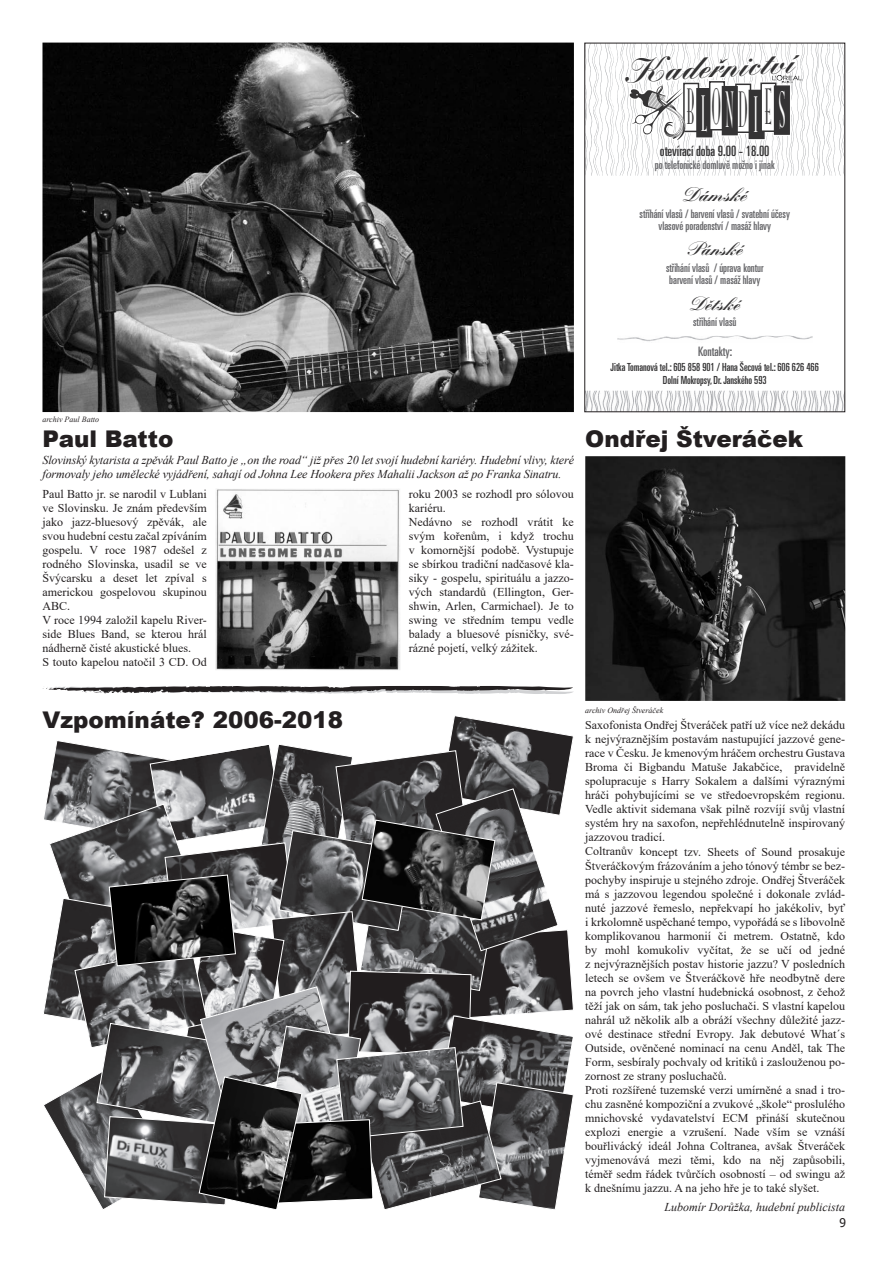
<style>
.page{position:relative;width:888px;height:1270px;background:#fff}
.page>*{position:absolute;margin:0;border:0;box-sizing:border-box;transform-origin:0 0}
.t1{font:53.4px "Mona Lisa Solid Itc DCE";letter-spacing:.405em;color:#343334;scale:.3 1}
.t2{font:900 33px "Kuenstler Script CE";color:#343334}
.t3{font:900 23px "Arial";color:#231f20}
.t4{font:900 19.2px "Kuenstler Script CE";color:#343334}
.t5{font:900 18.6px "Kuenstler Script CE";color:#343334}
.t6{font:ultra-condensed 14.2px "Univers CE";color:#343334}
.t7{font:ultra-condensed 13px "Univers CE";color:#646467}
.t8{font:12px/14px "Times New Roman";color:#231f20}
.t9{font:italic 12px/14px "Times New Roman";letter-spacing:-.01em;color:#231f20}
.t10{font:12px "Tahoma";color:#231f20}
.t11{font:ultra-condensed 11.8px/11.6px "Univers CE";color:#646467;text-align:center}
.t12{font:ultra-condensed 11.1px/13.2px "Univers CE";color:#343334;text-align:center}
.t13{font:italic 8px "Times New Roman";color:#231f20}
.s1{color:#fff}
</style>
<div class="page">
<svg style="left:42px;top:686px;width:531px;height:8px"></svg>
<svg style="left:43px;top:715px;width:531px;height:495px"></svg>
<img style="left:42px;top:43px;width:531px;height:369px">
<img style="left:585px;top:456px;width:260px;height:245px">
<img style="left:586px;top:391px;width:257px;height:19px">
<img style="left:617px;top:336px;width:195px;height:6px">
<svg style="left:586px;top:45px;width:257px;height:131px"></svg>
<img style="left:215px;top:489px;width:185px;height:181px">
<p class="t13" style="left:42px;top:414px;width:58px">archiv Paul Batto</p>
<h3 class="t3" style="left:42px;top:422px;width:132px">Paul Batto</h3>
<p class="t9" style="left:42px;top:453px;width:533px">Slovinský kytarista a zpěvák Paul Batto je „on the road“ již přes 20 let svojí hudební kariéry. Hudební vlivy, které formovaly jeho umělecké vyjádření, sahají od Johna Lee Hookera přes Mahalii Jackson až po Franka Sinatru.</p>
<p class="t8" style="left:42px;top:487px;width:166px">Paul Batto jr. se narodil v Lublani ve Slovinsku. Je znám především jako jazz-bluesový zpěvák, ale svou hudební cestu začal zpíváním gospelu. V roce 1987 odešel z rodného Slovinska, usadil se ve<br>Švýcarsku a deset let zpíval s americkou gospelovou skupinou<br>ABC.<br>V roce 1994 založil kapelu River&shy;side Blues Band, se kterou hrál nádherně čisté akustické blues.<br>S touto kapelou natočil 3 CD. Od</p>
<p class="t8" style="left:409px;top:487px;width:166px">roku 2003 se rozhodl pro sólovou kariéru.<br>Nedávno se rozhodl vrátit ke svým kořenům, i když trochu v komornější podobě. Vystupuje se sbírkou tradiční nadčasové kla&shy;siky - gospelu, spirituálu a jazzo&shy;vých standardů (Ellington, Ger&shy;shwin, Arlen, Carmichael). Je to swing ve středním tempu vedle balady a bluesové písničky, své&shy;rázné pojetí, velký zážitek.</p>
<h2 class="t2" style="left:623px;top:53px;width:171px;rotate:-4deg">Kadeřnictví</h2>
<h1 class="t1" style="left:686px;top:80px;width:329px">B<span class="s1">L</span>O<span class="s1">N</span>D<span class="s1">I</span>E<span class="s1">S</span></h1>
<p class="t6" style="left:659px;top:143px;width:111px">otevírací doba 9.00 - 18.00</p>
<p class="t11" style="left:654px;top:158px;width:121px">po telefonické domluvě možno i jinak</p>
<h3 class="t4" style="left:682px;top:184px;width:65px">Dámské</h3>
<p class="t11" style="left:639px;top:208px;width:152px">stříhání vlasů / barvení vlasů / svatební účesy vlasové poradenství / masáž hlavy</p>
<h3 class="t5" style="left:686px;top:238px;width:57px">Pánské</h3>
<p class="t11" style="left:666px;top:262px;width:99px;text-align:left">stříhání vlasů / úprava kontur barvení vlasů / masáž hlavy</p>
<h3 class="t5" style="left:689px;top:292px;width:52px">Dětské</h3>
<p class="t11" style="left:693px;top:316px;width:45px">stříhání vlasů</p>
<p class="t7" style="left:697px;top:344px;width:36px">Kontakty:</p>
<p class="t12" style="left:610px;top:360px;width:210px">Jitka Tomanová tel.: 605 858 901 / Hana Šecová tel.: 606 626 466<br>Dolní Mokropsy, Dr. Janského 593</p>
<h3 class="t3" style="left:585px;top:422px;width:219px">Ondřej Štveráček</h3>
<h3 class="t3" style="left:43px;top:703px;width:302px">Vzpomínáte? 2006-2018</h3>
<p class="t13" style="left:585px;top:705px;width:79px">archiv Ondřej Štveráček</p>
<p class="t8" style="left:585px;top:718px;width:261px">Saxofonista Ondřej Štveráček patří už více než dekádu k nejvýraznějším postavám nastupující jazzové gene&shy;race v Česku. Je kmenovým hráčem orchestru Gustava Broma či Bigbandu Matuše Jakabčice, pravidelně spolupracuje s Harry Sokalem a dalšími výraznými hráči pohybujícími se ve středoevropském regionu.<br>Vedle aktivit sidemana však pilně rozvíjí svůj vlastní systém hry na saxofon, nepřehlédnutelně inspirovaný jazzovou tradicí.<br>Coltranův koncept tzv. Sheets of Sound prosakuje Štveráčkovým frázováním a jeho tónový témbr se bez&shy;pochyby inspiruje u stejného zdroje. Ondřej Štveráček má s jazzovou legendou společné i dokonale zvlád&shy;nuté jazzové řemeslo, nepřekvapí ho jakékoliv, byť i krkolomně uspěchané tempo, vypořádá se s libovolně komplikovanou harmonií či metrem. Ostatně, kdo by mohl komukoliv vyčítat, že se učí od jedné z nejvýraznějších postav historie jazzu? V posledních letech se ovšem ve Štveráčkově hře neodbytně dere na povrch jeho vlastní hudebnická osobnost, z čehož těží jak on sám, tak jeho posluchači. S vlastní kapelou nahrál už několik alb a obráží všechny důležité jazz&shy;ové destinace střední Evropy. Jak debutové What´s Outside, ověnčené nominací na cenu Anděl, tak The Form, sesbíraly pochvaly od kritiků i zaslouženou po&shy;zornost ze strany posluchačů.<br>Proti rozšířené tuzemské verzi umírněné a snad i tro&shy;chu zasněné kompoziční a zvukové „škole“ proslulého mnichovské vydavatelství ECM přináší skutečnou explozi energie a vzrušení. Nade vším se vznáší bouřlivácký ideál Johna Coltranea, avšak Štveráček vyjmenovává mezi těmi, kdo na něj zapůsobili, téměř sedm řádek tvůrčích osobností – od swingu až k dnešnímu jazzu. A na jeho hře je to také slyšet.</p>
<p class="t9" style="left:664px;top:1199px;width:182px">Lubomír Dorůžka, hudební publicista</p>
<p class="t10" style="left:839px;top:1215px;width:8px">9</p>
</div>
